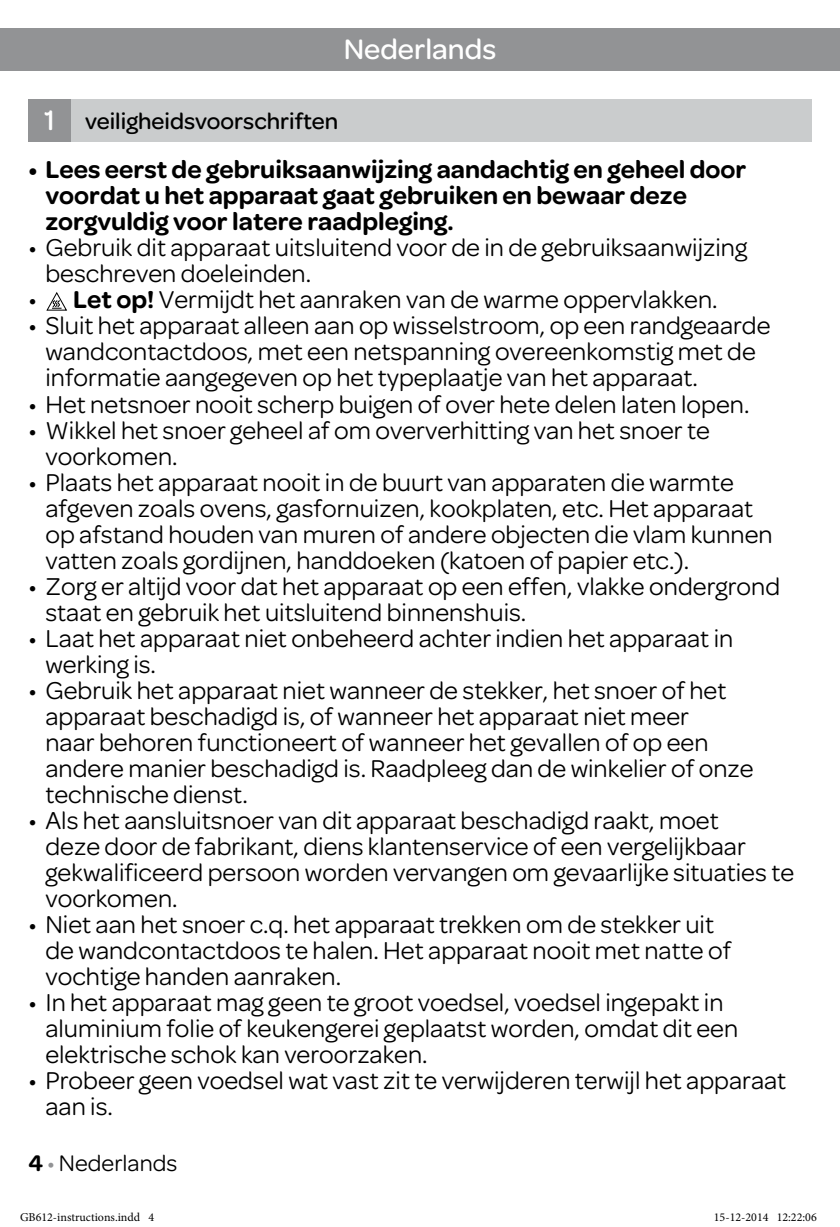
<style>
.page{position:relative;width:840px;height:1227px;background:#fff}
.page>*{position:absolute;margin:0;border:0;box-sizing:border-box;transform-origin:0 0}
.t1{font:500 30px "Omnes";color:#fff}
.t2{font:26px/26px "Omnes";color:#000}
.t3{font:600 26px/26px "Omnes";color:#000}
.t4{font:500 24px "Omnes";color:#000}
.t5{font:24px "Omnes";color:#000}
.t6{font:12px "Minion Pro";color:#000}
.s1{font-size:30px;color:#fff}
.s2{font-weight:600}
.s3{color:#929395}
</style>
<div class="page">
<div style="left:0;top:28px;width:839px;height:43px;background:#929395"></div>
<div style="left:57px;top:99px;width:754px;height:43px;background:#cacccd"></div>
<div style="left:28px;top:99px;width:43px;height:43px;background:#929395"></div>
<svg style="left:46px;top:292px;width:21px;height:19px"></svg>
<p class="t1" style="left:343px;top:29px;width:154px">Nederlands</p>
<p class="t4" style="left:44px;top:104px;width:295px"><span class="s1">1</span> veiligheidsvoorschriften</p>
<p class="t3" style="left:45px;top:155px;width:702px;text-indent:-17px">• Lees eerst de gebruiksaanwijzing aandachtig en geheel door voordat u het apparaat gaat gebruiken en bewaar deze zorgvuldig voor latere raadpleging.</p>
<p class="t2" style="left:45px;top:233px;width:703px;text-indent:-17px">• Gebruik dit apparaat uitsluitend voor de in de gebruiksaanwijzing beschreven doeleinden.</p>
<p class="t2" style="left:28px;top:285px;width:690px">• <span class="s2">Let op!</span> Vermijdt het aanraken van de warme oppervlakken.</p>
<p class="t2" style="left:45px;top:311px;width:726px;text-indent:-17px">• Sluit het apparaat alleen aan op wisselstroom, op een randgeaarde wandcontactdoos, met een netspanning overeenkomstig met de informatie aangegeven op het typeplaatje van het apparaat.</p>
<p class="t2" style="left:28px;top:389px;width:722px">• Het netsnoer nooit scherp buigen of over hete delen laten lopen.</p>
<p class="t2" style="left:45px;top:415px;width:665px;text-indent:-17px">• Wikkel het snoer geheel af om oververhitting van het snoer te voorkomen.</p>
<p class="t2" style="left:45px;top:467px;width:728px;text-indent:-17px">• Plaats het apparaat nooit in de buurt van apparaten die warmte afgeven zoals ovens, gasfornuizen, kookplaten, etc. Het apparaat op afstand houden van muren of andere objecten die vlam kunnen vatten zoals gordijnen, handdoeken (katoen of papier etc.).</p>
<p class="t2" style="left:45px;top:571px;width:735px;text-indent:-17px">• Zorg er altijd voor dat het apparaat op een effen, vlakke ondergrond staat en gebruik het uitsluitend binnenshuis.</p>
<p class="t2" style="left:45px;top:623px;width:689px;text-indent:-17px">• Laat het apparaat niet onbeheerd achter indien het apparaat in werking is.</p>
<p class="t2" style="left:45px;top:675px;width:709px;text-indent:-17px">• Gebruik het apparaat niet wanneer de stekker, het snoer of het apparaat beschadigd is, of wanneer het apparaat niet meer<br>naar behoren functioneert of wanneer het gevallen of op een andere manier beschadigd is. Raadpleeg dan de winkelier of onze technische dienst.</p>
<p class="t2" style="left:45px;top:805px;width:749px;text-indent:-17px">• Als het aansluitsnoer van dit apparaat beschadigd raakt, moet<br>deze door de fabrikant, diens klantenservice of een vergelijkbaar gekwalificeerd persoon worden vervangen om gevaarlijke situaties te voorkomen.</p>
<p class="t2" style="left:45px;top:909px;width:687px;text-indent:-17px">• Niet aan het snoer c.q. het apparaat trekken om de stekker uit de wandcontactdoos te halen. Het apparaat nooit met natte of vochtige handen aanraken.</p>
<p class="t2" style="left:45px;top:987px;width:694px;text-indent:-17px">• In het apparaat mag geen te groot voedsel, voedsel ingepakt in aluminium folie of keukengerei geplaatst worden, omdat dit een elektrische schok kan veroorzaken.</p>
<p class="t2" style="left:45px;top:1065px;width:742px;text-indent:-17px">• Probeer geen voedsel wat vast zit te verwijderen terwijl het apparaat aan is.</p>
<p class="t5" style="left:28px;top:1146px;width:150px"><span class="s2">4</span> <span class="s3">•</span> Nederlands</p>
<p class="t6" style="left:20px;top:1209px;width:136px">GB612-instructions.indd 4</p>
<p class="t6" style="left:713px;top:1209px;width:104px">15-12-2014 12:22:06</p>
</div>
